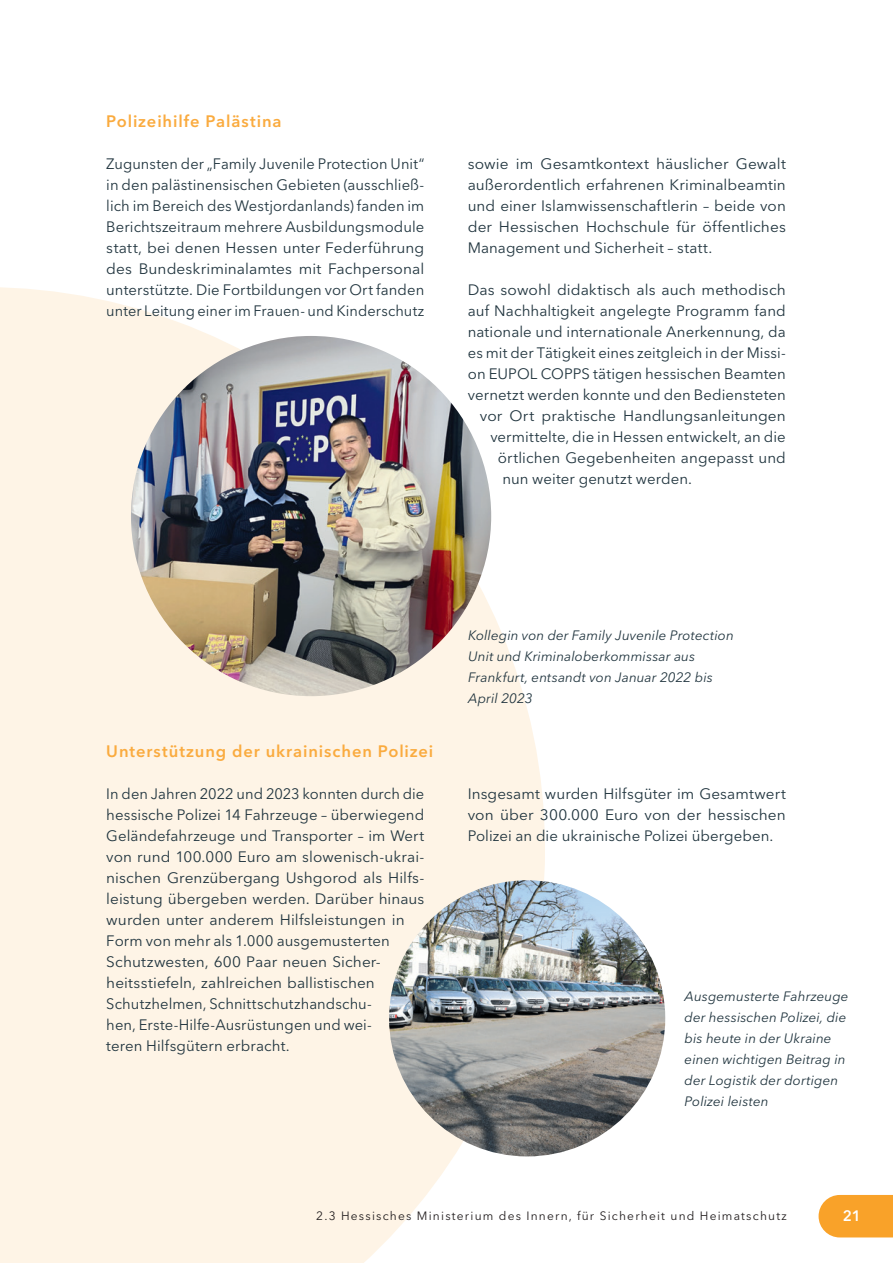
<style>
.page{position:relative;width:893px;height:1263px;background:#fff}
.page>*{position:absolute;margin:0;border:0;box-sizing:border-box;transform-origin:0 0}
.t1{font:600 16.5px "Avenir Next LT Pro";letter-spacing:.055em;color:#faab3f}
.t2{font:15px/21px "Avenir Next LT Pro";letter-spacing:.005em;color:#21353f;text-align:justify}
.t3{font:600 15px "Avenir Next LT Pro";color:#fff}
.t4{font:italic 13.5px/21px "Avenir Next LT Pro";letter-spacing:.005em;color:#21353f}
.t5{font:12px "Avenir Next LT Pro";letter-spacing:.1em;color:#231f20}
</style>
<div class="page">
<div style="left:819px;top:1195px;width:74px;height:42px;background:#f9a229"></div>
<svg style="left:0;top:287px;width:545px;height:976px;fill:#fef4e6"></svg>
<img style="left:131px;top:336px;width:360px;height:360px;border-radius:180px">
<img style="left:389px;top:880px;width:276px;height:276px;border-radius:138px">
<p class="t1" style="left:106px;top:111px;width:177px">Polizeihilfe Palästina</p>
<p class="t2" style="left:106px;top:153px;width:320px">Zugunsten der „Family Juvenile Protection Unit“ in den palästinensischen Gebieten (ausschließ&shy;lich im Bereich des Westjordanlands) fanden im Berichtszeitraum mehrere Ausbildungsmodule statt, bei denen Hessen unter Federführung des Bundeskriminalamtes mit Fachpersonal unterstützte. Die Fortbildungen vor Ort fanden unter Leitung einer im Frauen- und Kinderschutz</p>
<p class="t2" style="left:468px;top:153px;width:320px">sowie im Gesamtkontext häuslicher Gewalt außerordentlich erfahrenen Kriminalbeamtin und einer Islamwissenschaftlerin – beide von der Hessischen Hochschule für öffentliches Management und Sicherheit – statt.</p>
<p class="t2" style="left:468px;top:279px;width:320px">Das sowohl didaktisch als auch methodisch</p>
<p class="t2" style="left:468px;top:300px;width:320px">auf Nachhaltigkeit angelegte Programm fand</p>
<p class="t2" style="left:468px;top:321px;width:320px">nationale und internationale Anerkennung, da</p>
<p class="t2" style="left:468px;top:342px;width:320px">es mit der Tätigkeit eines zeitgleich in der Missi-</p>
<p class="t2" style="left:468px;top:363px;width:320px">on EUPOL COPPS tätigen hessischen Beamten</p>
<p class="t2" style="left:468px;top:384px;width:320px">vernetzt werden konnte und den Bediensteten</p>
<p class="t2" style="left:480px;top:405px;width:308px">vor Ort praktische Handlungsanleitungen</p>
<p class="t2" style="left:490px;top:426px;width:297px">vermittelte, die in Hessen entwickelt, an die</p>
<p class="t2" style="left:498px;top:447px;width:290px">örtlichen Gegebenheiten angepasst und</p>
<p class="t2" style="left:502px;top:468px;width:191px">nun weiter genutzt werden.</p>
<p class="t4" style="left:468px;top:624px;width:267px">Kollegin von der Family Juvenile Protection Unit und Kriminaloberkommissar aus Frankfurt, entsandt von Januar 2022 bis April 2023</p>
<p class="t1" style="left:106px;top:741px;width:328px">Unterstützung der ukrainischen Polizei</p>
<p class="t2" style="left:106px;top:783px;width:320px;text-align:left">In den Jahren 2022 und 2023 konnten durch die hessische Polizei 14 Fahrzeuge – überwiegend Geländefahrzeuge und Transporter – im Wert von rund 100.000 Euro am slowenisch-ukrai&shy;nischen Grenzübergang Ushgorod als Hilfs&shy;leistung übergeben werden. Darüber hinaus wurden unter anderem Hilfsleistungen in Form von mehr als 1.000 ausgemusterten Schutzwesten, 600 Paar neuen Sicher&shy;heitsstiefeln, zahlreichen ballistischen Schutzhelmen, Schnittschutzhandschu-<br>hen, Erste-Hilfe-Ausrüstungen und wei-<br>teren Hilfsgütern erbracht.</p>
<p class="t2" style="left:468px;top:783px;width:320px">Insgesamt wurden Hilfsgüter im Gesamtwert von über 300.000 Euro von der hessischen Polizei an die ukrainische Polizei übergeben.</p>
<p class="t4" style="left:685px;top:986px;width:165px">Ausgemusterte Fahrzeuge der hessischen Polizei, die bis heute in der Ukraine einen wichtigen Beitrag in der Logistik der dortigen<br>Polizei leisten</p>
<p class="t5" style="left:316px;top:1209px;width:472px">2.3 Hessisches Ministerium des Innern, für Sicherheit und Heimatschutz</p>
<p class="t3" style="left:843px;top:1206px;width:20px">21</p>
</div>
